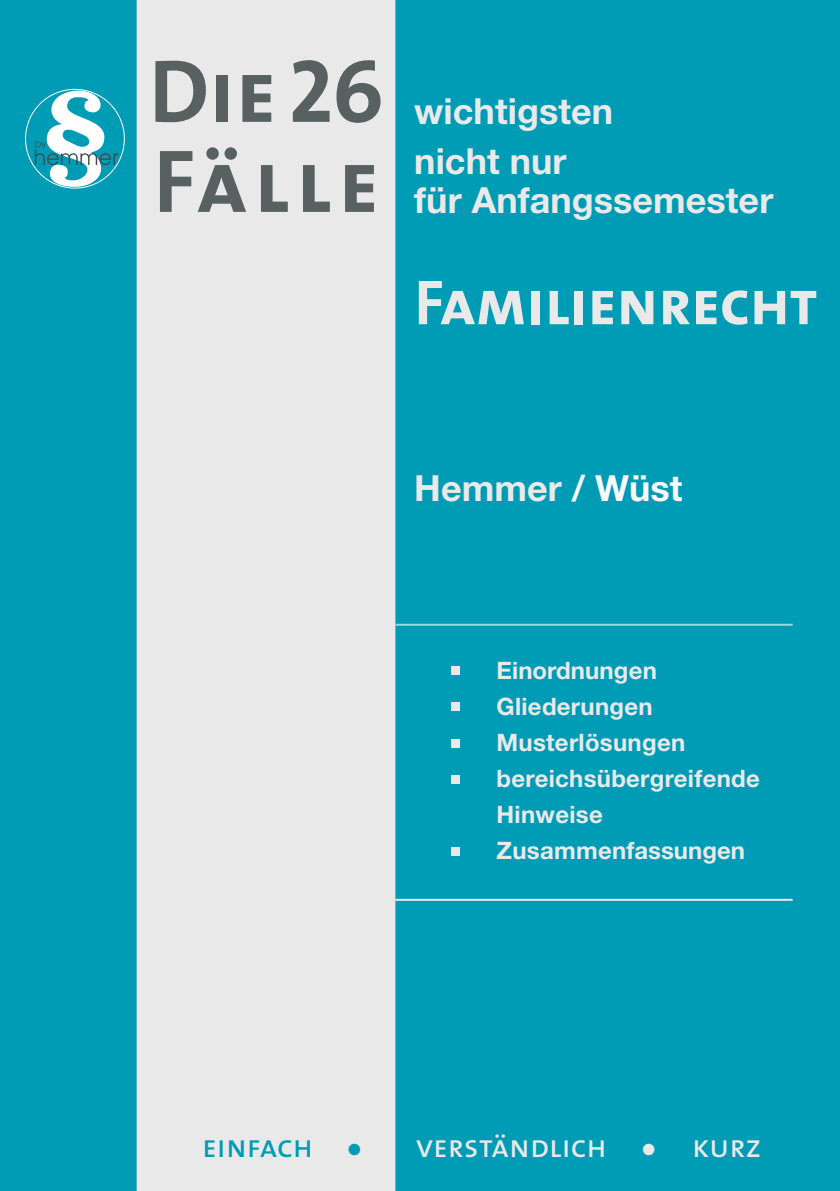
<style>
.page{position:relative;width:840px;height:1191px;background:#fff}
.page>*{position:absolute;margin:0;border:0;box-sizing:border-box;transform-origin:0 0}
.t1{font:90px/90px "The Mix Bold Caps";letter-spacing:.01em;color:#586060}
.t2{font:64px "The Mix Bold Caps";letter-spacing:-.01em;color:#e9e9ea}
.t3{font:700 52px/72.6px "Helvetica Neue LT";color:#e9e9ea}
.t4{font:700 36px/39.2px "Helvetica Neue LT";color:#e9e9ea}
.t5{font:32px "The Mix Caps";color:#e9e9ea}
.t6{font:32px "The Mix Caps";color:#009bb4}
.t7{font:700 24px/36px "Helvetica Neue LT";letter-spacing:.01em;color:#e9e9ea}
.s1{color:#f7f8f8}
</style>
<div class="page">
<div style="left:0;top:0;width:839px;height:1191px;background:#009bb4"></div>
<div style="left:137px;top:0;width:258px;height:1191px;background:#e9e9ea"></div>
<hr style="left:395px;top:624px;width:397px;height:2px;background:#99d7e1">
<hr style="left:395px;top:899px;width:397px;height:2px;background:#e9e9ea">
<svg style="left:35px;top:91px;width:83px;height:96px"></svg>
<h1 class="t1" style="left:149px;top:44px;width:236px">Die 26<br>Fälle</h1>
<h3 class="t4" style="left:414px;top:91px;width:200px">wichtigsten</h3>
<h3 class="t4" style="left:414px;top:140px;width:360px">nicht nur<br>für Anfangssemester</h3>
<h2 class="t2" style="left:414px;top:249px;width:404px">Familienrecht</h2>
<h3 class="t4" style="left:414px;top:468px;width:269px">Hemmer <span class="s1">/ Wüst</span></h3>
<h3 class="t3" style="left:448px;top:618px;width:16px">.</h3>
<h3 class="t3" style="left:448px;top:655px;width:16px">.</h3>
<h3 class="t3" style="left:448px;top:691px;width:16px">.</h3>
<h3 class="t3" style="left:448px;top:727px;width:16px">. .</h3>
<p class="t7" style="left:496px;top:652px;width:264px">Einordnungen<br>Gliederungen<br>Musterlösungen bereichsübergreifende<br>Hinweise<br>Zusammenfassungen</p>
<h3 class="t6" style="left:202px;top:1120px;width:160px">einfach ●</h3>
<h3 class="t5" style="left:416px;top:1120px;width:346px">verständlich ● kurz</h3>
</div>
